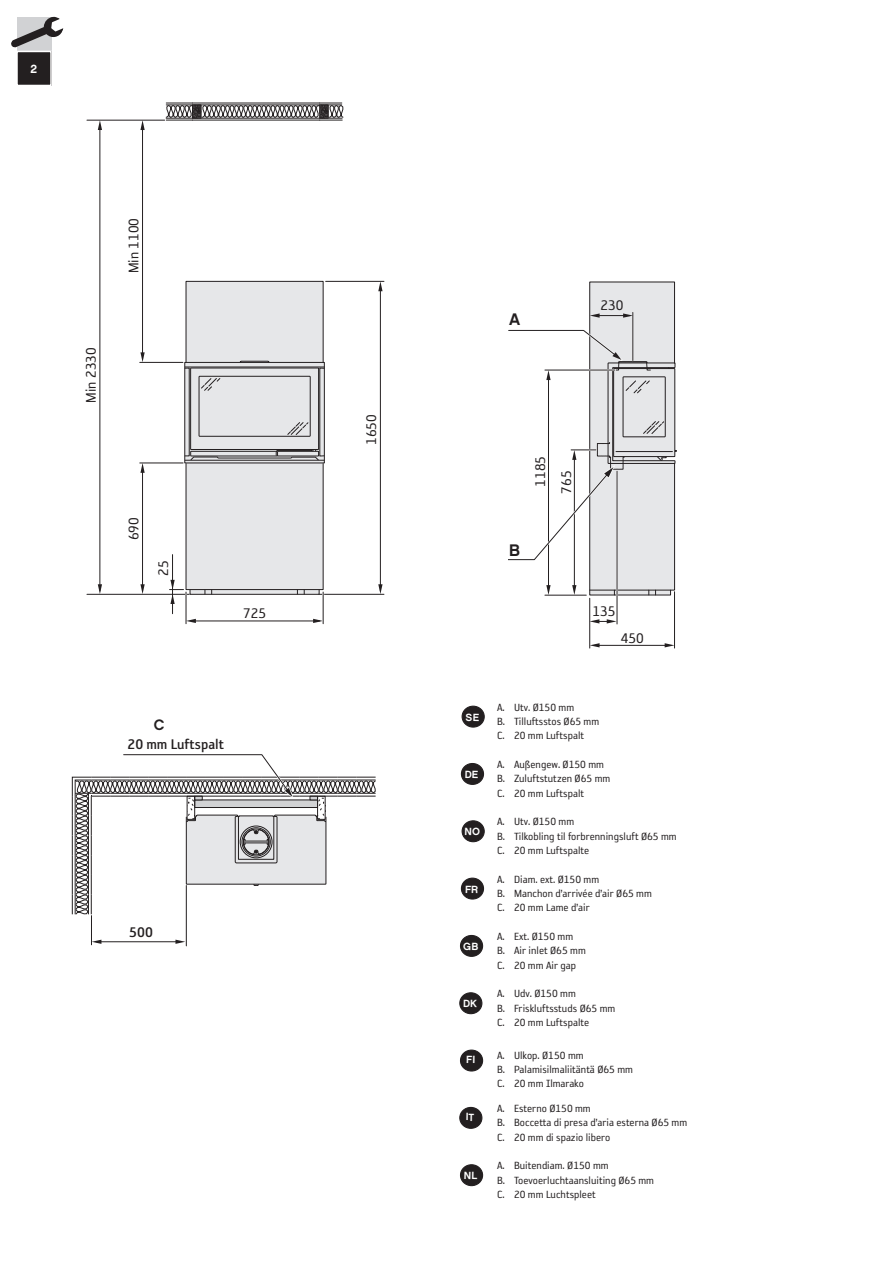
<style>
.page{position:relative;width:893px;height:1263px;background:#fff}
.page>*{position:absolute;margin:0;border:0;box-sizing:border-box;transform-origin:0 0}
.t1{font:16.65px "Chalet New York Nineteen Sixty";color:#231f20}
.t2{font:16.05px/25.8px "Reykjavik One OT A Gauge";color:#231f20}
.t3{font:16.05px "Reykjavik One OT B Gauge";color:#231f20}
.t4{font:15px "Chalet New York Nineteen Sixty";color:#231f20}
.t5{font:12px/14.4px "Reykjavik One OT A Gauge";color:#231f20}
.t6{font:12px "Chalet New York Nineteen Sixty";color:#fff}
</style>
<div class="page">
<div style="left:17px;top:17px;width:34px;height:68px;background:linear-gradient(to right,#d1d2d4,#d1d2d4)"></div>
<div style="left:17px;top:51px;width:34px;height:34px;background:#231f20"></div>
<div style="left:16px;top:51px;width:36px;height:35px;border:2px solid #fff"></div>
<div style="left:319px;top:368px;width:6px;height:88px;border:1px solid #231f20"></div>
<svg style="left:165px;top:103px;width:179px;height:18px"></svg>
<hr style="left:326px;top:281px;width:58px;height:1px;background:#231f20">
<hr style="left:380px;top:286px;width:1px;height:305px;background:#231f20">
<svg style="left:378px;top:584px;width:5px;height:10px"></svg>
<svg style="left:378px;top:281px;width:5px;height:10px"></svg>
<hr style="left:319px;top:594px;width:65px;height:1px;background:#231f20">
<hr style="left:140px;top:463px;width:43px;height:1px;background:#231f20">
<hr style="left:142px;top:471px;width:1px;height:120px;background:#231f20">
<svg style="left:140px;top:584px;width:5px;height:10px"></svg>
<hr style="left:172px;top:555px;width:1px;height:59px;background:#231f20">
<svg style="left:140px;top:463px;width:5px;height:10px"></svg>
<hr style="left:100px;top:129px;width:1px;height:462px;background:#231f20">
<svg style="left:98px;top:584px;width:4px;height:10px"></svg>
<svg style="left:98px;top:121px;width:4px;height:9px"></svg>
<hr style="left:87px;top:594px;width:102px;height:1px;background:#231f20">
<svg style="left:170px;top:281px;width:154px;height:323px;background:#dddedf"></svg>
<hr style="left:87px;top:120px;width:78px;height:1px;background:#231f20">
<hr style="left:142px;top:129px;width:1px;height:230px;background:#231f20">
<svg style="left:140px;top:352px;width:5px;height:10px"></svg>
<svg style="left:140px;top:120px;width:5px;height:10px"></svg>
<hr style="left:140px;top:362px;width:43px;height:1px;background:#231f20">
<hr style="left:185px;top:592px;width:2px;height:32px;background:#fff">
<hr style="left:186px;top:592px;width:1px;height:32px;background:#231f20">
<hr style="left:194px;top:621px;width:126px;height:1px;background:#231f20">
<svg style="left:313px;top:619px;width:9px;height:4px"></svg>
<svg style="left:186px;top:619px;width:10px;height:4px"></svg>
<hr style="left:322px;top:592px;width:2px;height:32px;background:#fff">
<hr style="left:323px;top:592px;width:1px;height:32px;background:#231f20">
<hr style="left:617px;top:471px;width:1px;height:153px;background:#231f20">
<hr style="left:674px;top:592px;width:1px;height:56px;background:#231f20">
<svg style="left:590px;top:619px;width:26px;height:4px"></svg>
<hr style="left:589px;top:598px;width:1px;height:50px;background:#231f20">
<hr style="left:595px;top:645px;width:73px;height:1px;background:#231f20">
<svg style="left:590px;top:643px;width:10px;height:4px"></svg>
<svg style="left:665px;top:643px;width:9px;height:4px"></svg>
<svg style="left:508px;top:281px;width:169px;height:315px"></svg>
<svg style="left:11px;top:17px;width:52px;height:31px"></svg>
<div style="left:461px;top:763px;width:23px;height:21px;background:#231f20;border-radius:50%"></div>
<div style="left:461px;top:763px;width:23px;height:22px;border:1px solid #231f20;border-radius:50%"></div>
<div style="left:461px;top:878px;width:23px;height:21px;background:#231f20;border-radius:50%"></div>
<div style="left:461px;top:877px;width:23px;height:23px;border:1px solid #231f20;border-radius:50%"></div>
<div style="left:460px;top:993px;width:22px;height:21px;background:#231f20;border-radius:50%"></div>
<div style="left:459px;top:992px;width:24px;height:22px;border:1px solid #231f20;border-radius:50%"></div>
<div style="left:460px;top:1107px;width:22px;height:21px;background:#231f20;border-radius:50%"></div>
<div style="left:459px;top:1107px;width:24px;height:22px;border:1px solid #231f20;border-radius:50%"></div>
<div style="left:462px;top:706px;width:22px;height:21px;background:#231f20;border-radius:50%"></div>
<div style="left:461px;top:705px;width:24px;height:23px;border:1px solid #231f20;border-radius:50%"></div>
<div style="left:462px;top:821px;width:22px;height:21px;background:#231f20;border-radius:50%"></div>
<div style="left:461px;top:820px;width:24px;height:22px;border:1px solid #231f20;border-radius:50%"></div>
<div style="left:460px;top:935px;width:23px;height:21px;background:#231f20;border-radius:50%"></div>
<div style="left:460px;top:935px;width:23px;height:22px;border:1px solid #231f20;border-radius:50%"></div>
<div style="left:460px;top:1050px;width:23px;height:21px;background:#231f20;border-radius:50%"></div>
<div style="left:460px;top:1049px;width:23px;height:23px;border:1px solid #231f20;border-radius:50%"></div>
<div style="left:460px;top:1165px;width:23px;height:21px;background:#231f20;border-radius:50%"></div>
<div style="left:460px;top:1164px;width:23px;height:22px;border:1px solid #231f20;border-radius:50%"></div>
<hr style="left:97px;top:941px;width:83px;height:1px;background:#231f20">
<svg style="left:92px;top:940px;width:9px;height:4px"></svg>
<svg style="left:175px;top:940px;width:10px;height:4px"></svg>
<hr style="left:186px;top:885px;width:1px;height:61px;background:#231f20">
<hr style="left:91px;top:915px;width:1px;height:30px;background:#231f20">
<svg style="left:72px;top:754px;width:304px;height:162px"></svg>
<div style="left:238px;top:816px;width:36px;height:43px;border:1px solid #231f20"></div>
<p class="t6" style="left:31px;top:61px;width:8px">2</p>
<h2 class="t2" style="left:78px;top:403px;width:57px;rotate:-90deg">Min 2330</h2>
<h2 class="t2" style="left:121px;top:273px;width:57px;rotate:-90deg">Min 1100</h2>
<h1 class="t1" style="left:509px;top:309px;width:13px">A</h1>
<h2 class="t2" style="left:600px;top:293px;width:25px">230</h2>
<h2 class="t2" style="left:121px;top:540px;width:25px;rotate:-90deg">690</h2>
<h2 class="t2" style="left:151px;top:576px;width:17px;rotate:-90deg">25</h2>
<h2 class="t2" style="left:359px;top:445px;width:32px;rotate:-90deg">1650</h2>
<h2 class="t2" style="left:528px;top:494px;width:39px;text-indent:7px;rotate:-90deg">1185<br>765</h2>
<h1 class="t1" style="left:509px;top:539px;width:12px">B</h1>
<h2 class="t2" style="left:243px;top:600px;width:25px">725</h2>
<h2 class="t2" style="left:592px;top:599px;width:25px">135</h2>
<h2 class="t2" style="left:621px;top:625px;width:25px">450</h2>
<p class="t4" style="left:154px;top:716px;width:12px">C</p>
<h2 class="t3" style="left:127px;top:736px;width:98px">20 mm Luftspalt</h2>
<h2 class="t3" style="left:129px;top:924px;width:25px">500</h2>
<p class="t5" style="left:497px;top:700px;width:104px">A. Utv. Ø150 mm<br>B. Tilluftsstos Ø65 mm<br>C. 20 mm Luftspalt</p>
<p class="t5" style="left:497px;top:757px;width:115px">A. Außengew. Ø150 mm<br>B. Zuluftstutzen Ø65 mm<br>C. 20 mm Luftspalt</p>
<p class="t5" style="left:497px;top:814px;width:181px">A. Utv. Ø150 mm<br>B. Tilkobling til forbrenningsluft Ø65 mm<br>C. 20 mm Luftspalte</p>
<p class="t5" style="left:497px;top:872px;width:156px">A. Diam. ext. Ø150 mm<br>B. Manchon d’arrivée d’air Ø65 mm<br>C. 20 mm Lame d’air</p>
<p class="t5" style="left:497px;top:929px;width:90px">A. Ext. Ø150 mm<br>B. Air inlet Ø65 mm<br>C. 20 mm Air gap</p>
<p class="t5" style="left:497px;top:986px;width:120px">A. Udv. Ø150 mm<br>B. Friskluftsstuds Ø65 mm<br>C. 20 mm Luftspalte</p>
<p class="t5" style="left:497px;top:1048px;width:138px">A. Ulkop. Ø150 mm<br>B. Palamisilmaliitäntä Ø65 mm<br>C. 20 mm Ilmarako</p>
<p class="t5" style="left:497px;top:1101px;width:192px">A. Esterno Ø150 mm<br>B. Boccetta di presa d’aria esterna Ø65 mm<br>C. 20 mm di spazio libero</p>
<p class="t5" style="left:497px;top:1158px;width:159px">A. Buitendiam. Ø150 mm<br>B. Toevoerluchtaansluiting Ø65 mm<br>C. 20 mm Luchtspleet</p>
</div>
